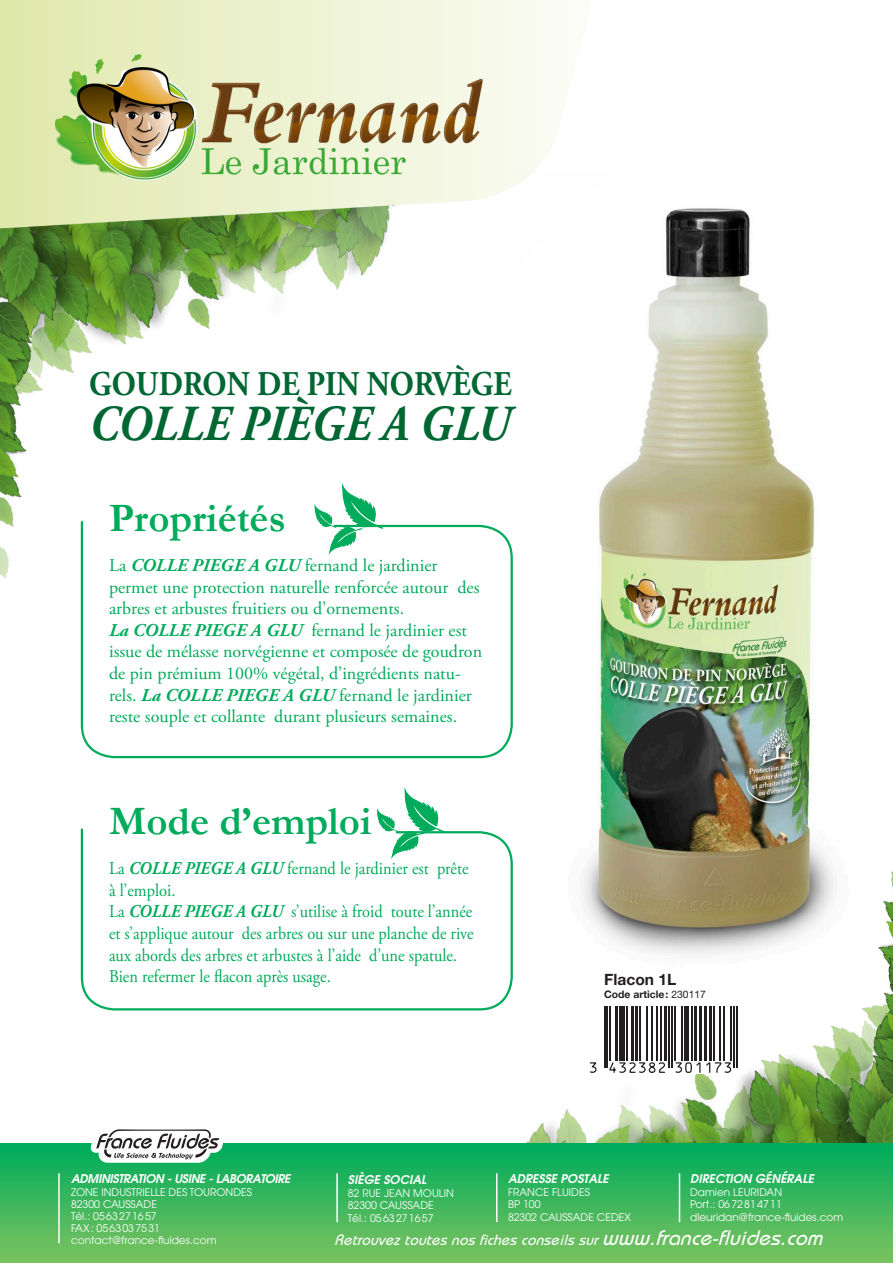
<style>
.page{position:relative;width:893px;height:1263px;background:#fff}
.page>*{position:absolute;margin:0;border:0;box-sizing:border-box;transform-origin:0 0}
.t1{font:italic 700 50.4px "Adobe Garamond Pro";color:#006733;scale:.89 1}
.t2{font:700 40.8px "Garamond";color:#00ab5b}
.t3{font:700 34.65px "Adobe Garamond Pro";color:#006733;scale:.89 1}
.t4{font:18px/21.6px "Adobe Garamond Pro";color:#00ab5b}
.t5{font:18px/21.6px "Adobe Garamond Pro";color:#00ab5b;scale:.91 1}
.t6{font:700 15.6px "Helvetica Neue";color:#231f20}
.t7{font:italic 500 15px "Bauhaus";color:#fff}
.t8{font:italic 600 12px "Avant Garde";color:#fff}
.t9{font:italic 600 12px "Avant Garde";letter-spacing:-.03em;color:#fff}
.t10{font:10.5px "Avant Garde";color:#fff}
.t11{font:700 10.35px "Helvetica Neue";color:#231f20}
.s1{font-weight:700;font-style:italic}
.s2{font-weight:400}
.s3{font-size:21px}
</style>
<div class="page">
<img style="left:526px;top:871px;width:367px;height:272px">
<img style="left:0;top:0;width:584px;height:579px">
<svg style="left:314px;top:483px;width:71px;height:37px"></svg>
<svg style="left:377px;top:787px;width:62px;height:40px"></svg>
<svg style="left:80px;top:520px;width:433px;height:239px"></svg>
<svg style="left:80px;top:827px;width:433px;height:184px"></svg>
<div style="left:0;top:1143px;width:893px;height:120px;background:linear-gradient(to bottom,#00ab5b,#7dc260)"></div>
<svg style="left:90px;top:1129px;width:136px;height:34px"></svg>
<hr style="left:336px;top:1173px;width:2px;height:49px;background:#fff">
<hr style="left:496px;top:1173px;width:1px;height:49px;background:#fff">
<hr style="left:679px;top:1173px;width:1px;height:49px;background:#fff">
<hr style="left:58px;top:1173px;width:2px;height:70px;background:#fff">
<img style="left:513px;top:170px;width:371px;height:823px">
<svg style="left:588px;top:1005px;width:159px;height:69px"></svg>
<hr style="left:604px;top:1006px;width:1px;height:62px;background:#231f20">
<hr style="left:607px;top:1006px;width:1px;height:62px;background:#231f20">
<hr style="left:610px;top:1006px;width:1px;height:55px;background:#231f20">
<hr style="left:615px;top:1006px;width:3px;height:55px;background:#231f20">
<div style="left:619px;top:1006px;width:6px;height:55px;background:#231f20"></div>
<hr style="left:626px;top:1006px;width:2px;height:55px;background:#231f20">
<hr style="left:631px;top:1006px;width:2px;height:55px;background:#231f20">
<hr style="left:635px;top:1006px;width:3px;height:55px;background:#231f20">
<hr style="left:639px;top:1006px;width:1px;height:55px;background:#231f20">
<hr style="left:646px;top:1006px;width:1px;height:55px;background:#231f20">
<hr style="left:652px;top:1006px;width:1px;height:55px;background:#231f20">
<hr style="left:656px;top:1006px;width:1px;height:55px;background:#231f20">
<hr style="left:660px;top:1006px;width:1px;height:55px;background:#231f20">
<hr style="left:664px;top:1006px;width:3px;height:55px;background:#231f20">
<hr style="left:668px;top:1006px;width:2px;height:62px;background:#231f20">
<hr style="left:671px;top:1006px;width:2px;height:62px;background:#231f20">
<hr style="left:674px;top:1006px;width:1px;height:55px;background:#231f20">
<hr style="left:681px;top:1006px;width:1px;height:55px;background:#231f20">
<hr style="left:684px;top:1006px;width:4px;height:55px;background:#231f20">
<hr style="left:691px;top:1006px;width:1px;height:55px;background:#231f20">
<hr style="left:694px;top:1006px;width:3px;height:55px;background:#231f20">
<hr style="left:699px;top:1006px;width:3px;height:55px;background:#231f20">
<hr style="left:704px;top:1006px;width:2px;height:55px;background:#231f20">
<hr style="left:709px;top:1006px;width:3px;height:55px;background:#231f20">
<hr style="left:713px;top:1006px;width:2px;height:55px;background:#231f20">
<hr style="left:719px;top:1006px;width:1px;height:55px;background:#231f20">
<hr style="left:723px;top:1006px;width:2px;height:55px;background:#231f20">
<hr style="left:730px;top:1006px;width:2px;height:55px;background:#231f20">
<hr style="left:733px;top:1006px;width:1px;height:62px;background:#231f20">
<hr style="left:736px;top:1006px;width:1px;height:62px;background:#231f20">
<svg style="left:589px;top:1061px;width:143px;height:13px"></svg>
<p class="t3" style="left:89px;top:364px;width:476px">GOUDRON DE PIN NORVÈGE</p>
<p class="t1" style="left:89px;top:395px;width:474px">COLLE PIÈGE A GLU</p>
<p class="t2" style="left:109px;top:494px;width:178px">Propriétés</p>
<p class="t4" style="left:109px;top:555px;width:372px">La <span class="s1">COLLE PIEGE A GLU</span> fernand le jardinier permet une protection naturelle renforcée autour des arbres et arbustes fruitiers ou d’ornements.</p>
<p class="t4" style="left:109px;top:620px;width:375px"><span class="s1">La COLLE PIEGE A GLU</span> fernand le jardinier est issue de mélasse norvégienne et composée de goudron de pin prémium 100% végétal, d’ingrédients natu&shy;rels. <span class="s1">La COLLE PIEGE A GLU</span> fernand le jardinier reste souple et collante durant plusieurs semaines.</p>
<p class="t2" style="left:109px;top:797px;width:264px">Mode d’emploi</p>
<p class="t5" style="left:109px;top:858px;width:402px">La <span class="s1">COLLE PIEGE A GLU</span> fernand le jardinier est prête à l’emploi.<br>La <span class="s1">COLLE PIEGE A GLU</span> s’utilise à froid toute l’année et s’applique autour des arbres ou sur une planche de rive aux abords des arbres et arbustes à l’aide d’une spatule.<br>Bien refermer le flacon après usage.</p>
<p class="t6" style="left:604px;top:970px;width:74px">Flacon 1L</p>
<p class="t11" style="left:604px;top:988px;width:103px">Code article: <span class="s2">230117</span></p>
<p class="t8" style="left:690px;top:1171px;width:125px">DIRECTION GÉNÉRALE</p>
<p class="t10" style="left:690px;top:1185px;width:94px">Damien LEURIDAN</p>
<p class="t10" style="left:690px;top:1198px;width:93px">Port.: 0672814711</p>
<p class="t10" style="left:690px;top:1211px;width:155px">dleuridan@france-fluides.com</p>
<p class="t8" style="left:348px;top:1172px;width:80px">SIÈGE SOCIAL</p>
<p class="t10" style="left:348px;top:1187px;width:108px">82 RUE JEAN MOULIN</p>
<p class="t10" style="left:348px;top:1199px;width:88px">82300 CAUSSADE</p>
<p class="t10" style="left:348px;top:1212px;width:87px">Tél.: 0563271657</p>
<p class="t9" style="left:71px;top:1171px;width:221px">ADMINISTRATION - USINE - LABORATOIRE</p>
<p class="t10" style="left:71px;top:1185px;width:183px">ZONE INDUSTRIELLE DES TOURONDES</p>
<p class="t10" style="left:71px;top:1197px;width:88px">82300 CAUSSADE</p>
<p class="t10" style="left:71px;top:1209px;width:87px">Tél.: 0563271657</p>
<p class="t10" style="left:71px;top:1221px;width:91px">FAX: 0563037531</p>
<p class="t10" style="left:71px;top:1233px;width:147px">contact@france-fluides.com</p>
<p class="t7" style="left:334px;top:1231px;width:496px">Retrouveztoutesnosfichesconseilssur<span class="s3">www.france-fluides.com</span></p>
<p class="t8" style="left:508px;top:1171px;width:102px">ADRESSE POSTALE</p>
<p class="t10" style="left:508px;top:1185px;width:83px">FRANCE FLUIDES</p>
<p class="t10" style="left:508px;top:1198px;width:34px">BP 100</p>
<p class="t10" style="left:508px;top:1211px;width:124px">82302 CAUSSADE CEDEX</p>
</div>
